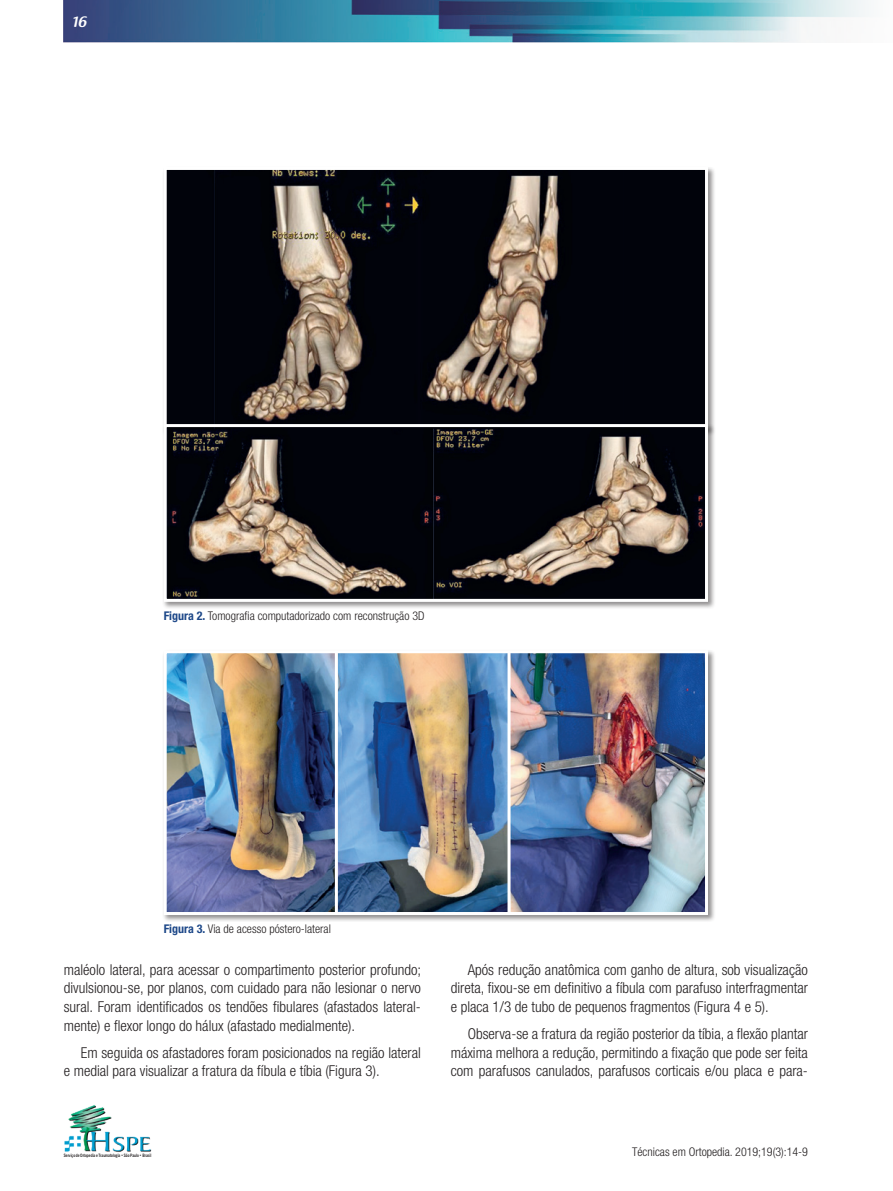
<style>
.page{position:relative;width:893px;height:1191px;background:#fff}
.page>*{position:absolute;margin:0;border:0;box-sizing:border-box;transform-origin:0 0}
.t1{font:300 condensed 15px/18.6px "Helvetica Neue";color:#231f20;text-align:justify}
.t2{font:600 15px "Raspoutine";color:#fff}
.t3{font:300 condensed 12px "Helvetica Neue";color:#231f20}
.t4{font:700 4.5px "News Gothic BT";color:#231f20;scale:.8 1}
.s1{font-weight:700;color:#1c4788}
</style>
<div class="page">
<img style="left:64px;top:0;width:805px;height:43px">
<img style="left:64px;top:1105px;width:87px;height:47px">
<div style="left:162px;top:165px;width:553px;height:271px;background:#231f20;opacity:.5"></div>
<img style="left:168px;top:171px;width:536px;height:251px">
<div style="left:164px;top:167px;width:544px;height:262px;border:3px solid #fff"></div>
<div style="left:162px;top:422px;width:553px;height:187px;background:#231f20;opacity:.5"></div>
<img style="left:168px;top:428px;width:536px;height:170px">
<div style="left:164px;top:424px;width:544px;height:178px;border:3px solid #fff"></div>
<div style="left:162px;top:648px;width:553px;height:274px;background:#231f20;opacity:.5"></div>
<img style="left:168px;top:654px;width:536px;height:257px">
<div style="left:164px;top:650px;width:544px;height:265px;border:3px solid #fff"></div>
<hr style="left:335px;top:651px;width:3px;height:262px;background:#fff">
<hr style="left:507px;top:651px;width:3px;height:262px;background:#fff">
<p class="t2" style="left:72px;top:14px;width:16px">16</p>
<p class="t3" style="left:164px;top:609px;width:262px"><span class="s1">Figura 2.</span> Tomografia computadorizado com reconstrução 3D</p>
<p class="t3" style="left:164px;top:921px;width:169px"><span class="s1">Figura 3.</span> Via de acesso póstero-lateral</p>
<p class="t1" style="left:64px;top:960px;width:359px">maléolo lateral, para acessar o compartimento posterior profundo; divulsionou-se, por planos, com cuidado para não lesionar o nervo sural. Foram identificados os tendões fibulares (afastados lateral&shy;mente) e flexor longo do hálux (afastado medialmente).</p>
<p class="t1" style="left:64px;top:1042px;width:359px;text-indent:17px">Em seguida os afastadores foram posicionados na região lateral e medial para visualizar a fratura da fíbula e tíbia (Figura 3).</p>
<p class="t4" style="left:64px;top:1152px;width:111px">Serviço de Ortopedia e Traumatologia • São Paulo • Brasil</p>
<p class="t1" style="left:451px;top:960px;width:359px;text-indent:17px">Após redução anatômica com ganho de altura, sob visualização direta, fixou-se em definitivo a fíbula com parafuso interfragmentar e placa 1/3 de tubo de pequenos fragmentos (Figura 4 e 5).</p>
<p class="t1" style="left:451px;top:1024px;width:359px;text-indent:17px">Observa-se a fratura da região posterior da tíbia, a flexão plantar máxima melhora a redução, permitindo a fixação que pode ser feita com parafusos canulados, parafusos corticais e/ou placa e para-</p>
<p class="t3" style="left:632px;top:1145px;width:177px">Técnicas em Ortopedia. 2019;19(3):14-9</p>
</div>
